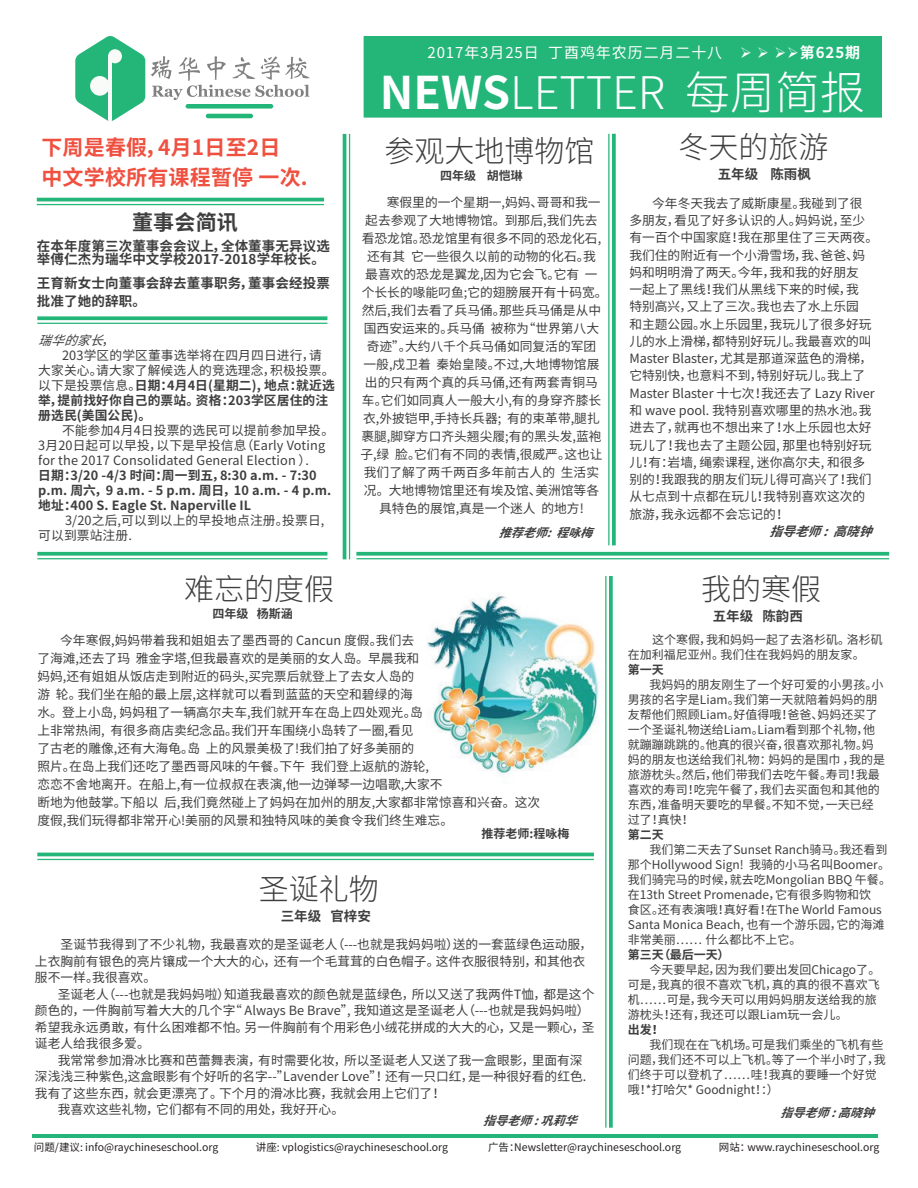
<style>
.page{position:relative;width:918px;height:1188px;background:#fff}
.page>*{position:absolute;margin:0;border:0;box-sizing:border-box;transform-origin:0 0}
.t1{font:300 45px "Noto Sans CJ Ksc";color:#fff}
.t2{font:300 30px "Noto Sans CJ Ksc";color:#3e3e3f}
.t3{font:700 21px/30px "Noto Sans CJ Ksc";letter-spacing:.01em;color:#ef5040}
.t4{font:700 21px "Noto Sans CJ Ksc";letter-spacing:.01em;color:#3e3e3f}
.t5{font:15px "Noto Sans CJ Ksc";letter-spacing:.06em;color:#fff}
.t6{font:700 13.5px/13.5px "Noto Sans CJ Ksc";letter-spacing:.01em;color:#3e3e3f}
.t7{font:12.75px/17.2px "Noto Sans CJ Ksc";color:#3e3e3f}
.t8{font:700 12.75px/15px "Noto Sans CJ Ksc";letter-spacing:.01em;color:#3e3e3f}
.t9{font:italic 700 12.75px "Noto Sans CJ Ksc";color:#3e3e3f}
.t10{font:italic 12.75px "Noto Sans CJ Ksc";color:#3e3e3f}
.t11{font:12px/15px "Noto Sans CJ Ksc";color:#3e3e3f}
.t12{font:700 12px "Noto Sans CJ Ksc";color:#3e3e3f}
.t13{font:italic 700 12px "Noto Sans CJ Ksc";color:#3e3e3f}
.t14{font:10.5px "Noto Sans CJ Ksc";color:#231f20}
.s1{font-weight:700}
.s2{font-style:normal}
.s3{font-weight:400}
</style>
<div class="page">
<svg style="left:151px;top:56px;width:159px;height:62px"></svg>
<svg style="left:75px;top:36px;width:70px;height:85px"></svg>
<div style="left:108px;top:49px;width:14px;height:14px;background:#f9fbf9;border-radius:50%"></div>
<div style="left:90px;top:76px;width:19px;height:20px;background:#f9fbf9;border-radius:50%"></div>
<hr style="left:108px;top:57px;width:4px;height:64px;background:#f9fbf9">
<div style="left:364px;top:36px;width:518px;height:82px;background:#24b579"></div>
<hr style="left:32px;top:1134px;width:846px;height:3px;background:#24b579">
<hr style="left:349px;top:134px;width:1px;height:425px;background:#24b579">
<hr style="left:343px;top:134px;width:3px;height:425px;background:#24b579">
<hr style="left:356px;top:558px;width:533px;height:1px;background:#24b579">
<svg style="left:356px;top:552px;width:533px;height:4px;fill:#24b579"></svg>
<hr style="left:37px;top:558px;width:290px;height:1px;background:#24b579">
<svg style="left:37px;top:552px;width:290px;height:4px"></svg>
<hr style="left:37px;top:323px;width:290px;height:1px;background:#24b579">
<svg style="left:37px;top:316px;width:290px;height:4px"></svg>
<hr style="left:37px;top:859px;width:557px;height:1px;background:#24b579">
<hr style="left:37px;top:853px;width:557px;height:3px;background:#24b579">
<hr style="left:608px;top:134px;width:2px;height:411px;background:#24b579">
<svg style="left:612px;top:134px;width:4px;height:411px;fill:#24b579"></svg>
<hr style="left:37px;top:204px;width:287px;height:1px;background:#24b579">
<hr style="left:37px;top:198px;width:287px;height:3px;background:#24b579">
<img style="left:427px;top:593px;width:173px;height:183px">
<hr style="left:605px;top:576px;width:2px;height:552px;background:#24b579">
<svg style="left:609px;top:576px;width:4px;height:552px;fill:#24b579"></svg>
<p class="t5" style="left:428px;top:44px;width:434px">2017年3月25日 丁酉鸡年农历二月二十八 ➢ ➢ ➢➢<span class="s1">第625期</span></p>
<h3 class="t3" style="left:41px;top:133px;width:268px">下周是春假，4月1日至2日<br>中文学校所有课程暂停 一次.</h3>
<h3 class="t4" style="left:132px;top:210px;width:107px">董事会简讯</h3>
<p class="t6" style="left:37px;top:240px;width:295px">在本年度第三次董事会会议上，全体董事无异议选举傅仁杰为瑞华中文学校2017-2018学年校长。</p>
<p class="t6" style="left:37px;top:275px;width:295px;line-height:18px">王育新女士向董事会辞去董事职务，董事会经投票批准了她的辞职。</p>
<p class="t10" style="left:38px;top:333px;width:79px">瑞华的家长<span class="s2">，</span></p>
<p class="t7" style="left:62px;top:347px;width:261px">203学区的学区董事选举将在四月四日进行，请</p>
<p class="t7" style="left:38px;top:362px;width:298px">大家关心。请大家了解候选人的竞选理念，积极投票。</p>
<p class="t8" style="left:38px;top:378px;width:298px"><span class="s3">以下是投票信息。</span>日期：4月4日(星期二), 地点：就近选</p>
<p class="t8" style="left:38px;top:393px;width:291px">举，提前找好你自己的票站。资格：203学区居住的注</p>
<p class="t8" style="left:38px;top:408px;width:114px">册选民(美国公民)。</p>
<p class="t7" style="left:38px;top:423px;width:297px;line-height:15px;text-indent:24px">不能参加4月4日投票的选民可以提前参加早投。<br>3月20日起可以早投，以下是早投信息（Early Voting for the 2017 Consolidated General Election ）.</p>
<p class="t8" style="left:38px;top:468px;width:295px">日期：3/20 -4/3 时间：周一到五，8:30 a.m. - 7:30 p.m. 周六，9 a.m. - 5 p.m. 周日， 10 a.m. - 4 p.m.地址：400 S. Eagle St. Naperville IL</p>
<p class="t7" style="left:38px;top:513px;width:288px;line-height:15px;text-indent:27px">3/20之后,可以到以上的早投地点注册。投票日,可以到票站注册.</p>
<h1 class="t1" style="left:380px;top:67px;width:487px"><span class="s1">NEWS</span>LETTER 每周简报</h1>
<h2 class="t2" style="left:384px;top:134px;width:211px">参观大地博物馆</h2>
<p class="t12" style="left:440px;top:169px;width:84px">四年级 胡恺琳</p>
<p class="t7" style="left:387px;top:194px;width:215px">寒假里的一个星期一,妈妈、哥哥和我一</p>
<p class="t7" style="left:365px;top:212px;width:234px">起去参观了大地博物馆。到那后,我们先去</p>
<p class="t7" style="left:362px;top:230px;width:241px">看恐龙馆。恐龙馆里有很多不同的恐龙化石,</p>
<p class="t7" style="left:367px;top:248px;width:230px">还有其 它一些很久以前的动物的化石。我</p>
<p class="t7" style="left:365px;top:266px;width:234px">最喜欢的恐龙是翼龙,因为它会飞。它有 一</p>
<p class="t7" style="left:362px;top:284px;width:247px">个长长的喙能叼鱼;它的翅膀展开有十码宽。</p>
<p class="t7" style="left:362px;top:302px;width:241px">然后,我们去看了兵马俑。那些兵马俑是从中</p>
<p class="t7" style="left:364px;top:320px;width:237px">国西安运来的。兵马俑 被称为“世界第八大</p>
<p class="t7" style="left:367px;top:338px;width:231px">奇迹”。大约八千个兵马俑如同复活的军团</p>
<p class="t7" style="left:364px;top:356px;width:237px">一般,戍卫着 秦始皇陵。不过,大地博物馆展</p>
<p class="t7" style="left:365px;top:374px;width:235px">出的只有两个真的兵马俑,还有两套青铜马</p>
<p class="t7" style="left:362px;top:392px;width:241px">车。它们如同真人一般大小,有的身穿齐膝长</p>
<p class="t7" style="left:363px;top:410px;width:238px">衣,外披铠甲,手持长兵器; 有的束革带,腿扎</p>
<p class="t7" style="left:361px;top:428px;width:242px">裹腿,脚穿方口齐头翘尖履;有的黑头发,蓝袍</p>
<p class="t7" style="left:360px;top:446px;width:244px">子,绿 脸。它们有不同的表情,很威严。这也让</p>
<p class="t7" style="left:364px;top:464px;width:237px">我们了解了两千两百多年前古人的 生活实</p>
<p class="t7" style="left:364px;top:482px;width:237px">况。大地博物馆里还有埃及馆、美洲馆等各</p>
<p class="t7" style="left:379px;top:500px;width:206px">具特色的展馆,真是一个迷人 的地方!</p>
<p class="t13" style="left:499px;top:526px;width:107px">推荐老师:程咏梅</p>
<h2 class="t2" style="left:678px;top:130px;width:151px">冬天的旅游</h2>
<p class="t6" style="left:718px;top:167px;width:95px">五年级 陈雨枫</p>
<p class="t7" style="left:629px;top:195px;width:250px;text-indent:23px">今年冬天我去了威斯康星。我碰到了很多朋友，看见了好多认识的人。妈妈说，至少有一百个中国家庭！我在那里住了三天两夜。我们住的附近有一个小滑雪场，我、爸爸、妈妈和明明滑了两天。今年，我和我的好朋友<br>一起上了黑线！我们从黑线下来的时候，我<br>特别高兴，又上了三次。我也去了水上乐园<br>和主题公园。水上乐园里，我玩儿了很多好玩儿的水上滑梯，都特别好玩儿。我最喜欢的叫<br>Master Blaster，尤其是那道深蓝色的滑梯，它特别快，也意料不到，特别好玩儿。我上了<br>Master Blaster 十七次！我还去了 Lazy River和 wave pool. 我特别喜欢哪里的热水池。我进去了，就再也不想出来了！水上乐园也太好玩儿了！我也去了主题公园, 那里也特别好玩儿！有：岩墙, 绳索课程, 迷你高尔夫, 和很多别的！我跟我的朋友们玩儿得可高兴了！我们从七点到十点都在玩儿！我特别喜欢这次的旅游，我永远都不会忘记的！</p>
<p class="t9" style="left:769px;top:524px;width:117px">指导老师:高晓钟</p>
<h2 class="t2" style="left:184px;top:572px;width:152px">难忘的度假</h2>
<p class="t12" style="left:212px;top:607px;width:82px">四年级 杨斯涵</p>
<p class="t7" style="left:37px;top:631px;width:505px;line-height:18px;text-indent:23px">今年寒假,妈妈带着我和姐姐去了墨西哥的 Cancun 度假。我们去<br>了海滩,还去了玛 雅金字塔,但我最喜欢的是美丽的女人岛。早晨我和<br>妈妈,还有姐姐从饭店走到附近的码头,买完票后就登上了去女人岛的<br>游 轮。我们坐在船的最上层,这样就可以看到蓝蓝的天空和碧绿的海<br>水。登上小岛, 妈妈租了一辆高尔夫车,我们就开车在岛上四处观光。岛<br>上非常热闹, 有很多商店卖纪念品。我们开车围绕小岛转了一圈,看见<br>了古老的雕像,还有大海龟。岛 上的风景美极了!我们拍了好多美丽的<br>照片。在岛上我们还吃了墨西哥风味的午餐。下午 我们登上返航的游轮,<br>恋恋不舍地离开。在船上,有一位叔叔在表演,他一边弹琴一边唱歌,大家不<br>断地为他鼓掌。下船以 后,我们竟然碰上了妈妈在加州的朋友,大家都非常惊喜和兴奋。这次度假,我们玩得都非常开心!美丽的风景和独特风味的美食令我们终生难忘。</p>
<p class="t12" style="left:482px;top:827px;width:89px">推荐老师:程咏梅</p>
<h2 class="t2" style="left:259px;top:872px;width:121px">圣诞礼物</h2>
<p class="t6" style="left:281px;top:909px;width:92px">三年级 官梓安</p>
<p class="t7" style="left:35px;top:936px;width:559px;line-height:16.5px;text-indent:26px">圣诞节我得到了不少礼物，我最喜欢的是圣诞老人（---也就是我妈妈啦）送的一套蓝绿色运动服，上衣胸前有银色的亮片镶成一个大大的心，还有一个毛茸茸的白色帽子。这件衣服很特别，和其他衣服不一样。我很喜欢。</p>
<p class="t7" style="left:35px;top:986px;width:561px;line-height:16.5px;text-indent:23px">圣诞老人（---也就是我妈妈啦）知道我最喜欢的颜色就是蓝绿色，所以又送了我两件T恤，都是这个颜色的，一件胸前写着大大的几个字“ Always Be Brave”, 我知道这是圣诞老人（---也就是我妈妈啦）希望我永远勇敢，有什么困难都不怕。另一件胸前有个用彩色小绒花拼成的大大的心，又是一颗心，圣诞老人给我很多爱。</p>
<p class="t7" style="left:58px;top:1052px;width:526px">我常常参加滑冰比赛和芭蕾舞表演，有时需要化妆，所以圣诞老人又送了我一盒眼影，里面有深</p>
<p class="t7" style="left:35px;top:1068px;width:553px">深浅浅三种紫色,这盒眼影有个好听的名字--”Lavender Love”！还有一只口红，是一种很好看的红色.</p>
<p class="t7" style="left:35px;top:1085px;width:412px">我有了这些东西，就会更漂亮了。下个月的滑冰比赛，我就会用上它们了！</p>
<p class="t7" style="left:58px;top:1101px;width:288px">我喜欢这些礼物，它们都有不同的用处，我好开心。</p>
<p class="t13" style="left:483px;top:1113px;width:107px">指导老师:巩莉华</p>
<h2 class="t2" style="left:701px;top:572px;width:121px">我的寒假</h2>
<p class="t6" style="left:713px;top:609px;width:92px">五年级 陈韵西</p>
<p class="t11" style="left:628px;top:633px;width:256px;text-indent:24px">这个寒假，我和妈妈一起了去洛杉矶。洛杉矶在加利福尼亚州。我们住在我妈妈的朋友家。</p>
<p class="t12" style="left:628px;top:663px;width:37px">第一天</p>
<p class="t11" style="left:628px;top:678px;width:259px;text-indent:22px">我妈妈的朋友刚生了一个好可爱的小男孩。小男孩的名字是Liam。我们第一天就陪着妈妈的朋友帮他们照顾Liam。好值得哦！爸爸、妈妈还买了一个圣诞礼物送给Liam。Liam看到那个礼物，他就蹦蹦跳跳的。他真的很兴奋，很喜欢那礼物。妈妈的朋友也送给我们礼物：妈妈的是围巾 ，我的是旅游枕头。然后，他们带我们去吃午餐。寿司！我最喜欢的寿司！吃完午餐了，我们去买面包和其他的东西，准备明天要吃的早餐。不知不觉，一天已经过了！真快！</p>
<p class="t12" style="left:628px;top:828px;width:37px">第二天</p>
<p class="t11" style="left:628px;top:843px;width:265px;text-indent:22px">我们第二天去了Sunset Ranch骑马。我还看到那个Hollywood Sign! 我骑的小马名叫Boomer。我们骑完马的时候，就去吃Mongolian BBQ 午餐。在13th Street Promenade，它有很多购物和饮<br>食区。还有表演哦！真好看！在The World Famous<br>Santa Monica Beach, 也有一个游乐园，它的海滩非常美丽…… 什么都比不上它。</p>
<p class="t12" style="left:628px;top:948px;width:103px">第三天（最后一天）</p>
<p class="t11" style="left:628px;top:963px;width:254px;text-indent:22px">今天要早起，因为我们要出发回Chicago了。可是，我真的很不喜欢飞机，真的真的很不喜欢飞机……可是，我今天可以用妈妈朋友送给我的旅游枕头！还有，我还可以跟Liam玩一会儿。</p>
<p class="t12" style="left:628px;top:1023px;width:37px">出发！</p>
<p class="t11" style="left:628px;top:1038px;width:259px;text-indent:22px">我们现在在飞机场。可是我们乘坐的飞机有些问题，我们还不可以上飞机。等了一个半小时了，我们终于可以登机了……哇！我真的要睡一个好觉哦！*打哈欠* Goodnight！：）</p>
<p class="t13" style="left:780px;top:1106px;width:107px">指导老师:高晓钟</p>
<p class="t14" style="left:34px;top:1141px;width:186px">问题/建议: info@raychineseschool.org</p>
<p class="t14" style="left:256px;top:1141px;width:194px">讲座: vplogistics@raychineseschool.org</p>
<p class="t14" style="left:488px;top:1141px;width:195px">广告：Newsletter@raychineseschool.org</p>
<p class="t14" style="left:719px;top:1141px;width:162px">网站：www.raychineseschool.org</p>
</div>
